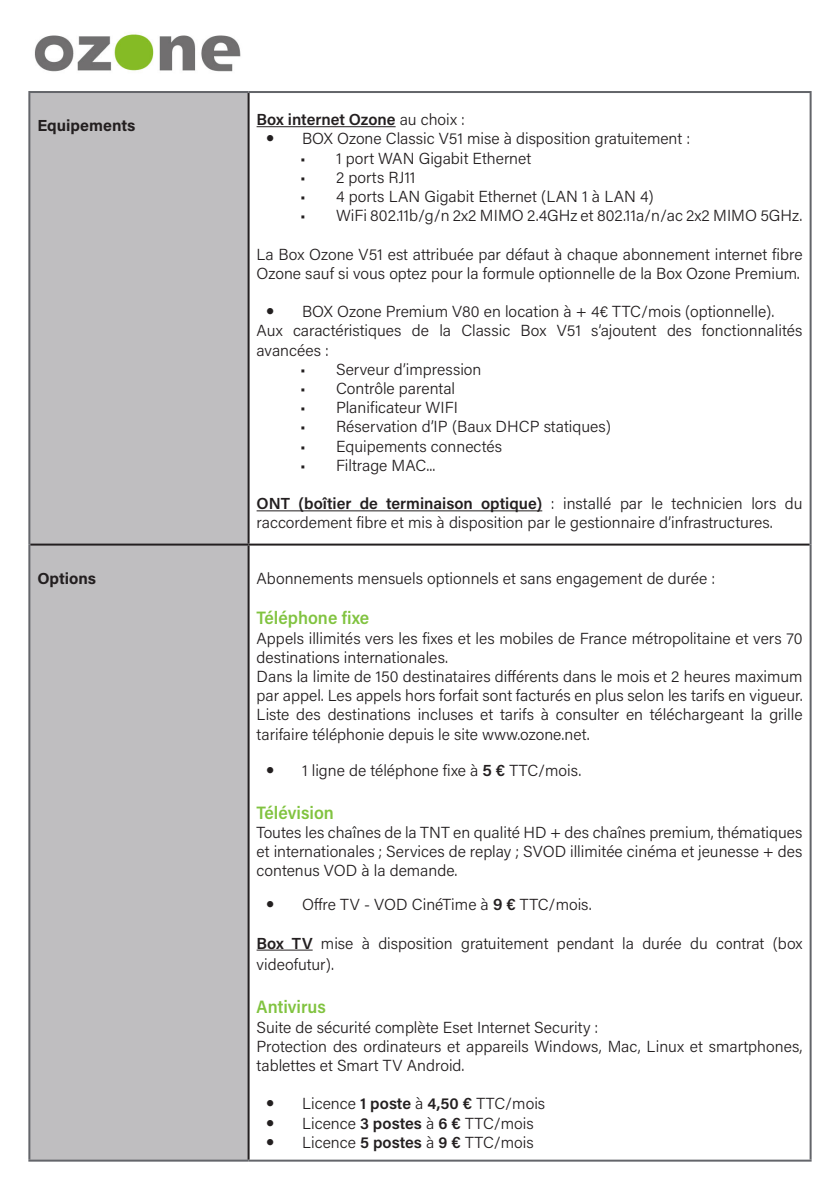
<style>
.page{position:relative;width:840px;height:1191px;background:#fff}
.page>*{position:absolute;margin:0;border:0;box-sizing:border-box;transform-origin:0 0}
.Sous-titre_tableau{font:600 18px "Acumin Pro Semi Cond";color:#81c340}
.t1{font:300 16px/19.2px "Acumin Pro";color:#231f20}
.t2{font:600 16px "Acumin Pro";color:#231f20}
.t3{font:700 16px "Acumin Pro";color:#231f20}
.s1{font-weight:300}
.s2{font-weight:600}
</style>
<div class="page">
<div style="left:30px;top:93px;width:217px;height:1066px;background:#bfbec0"></div>
<hr style="left:28px;top:91px;width:220px;height:2px;background:#63656a">
<hr style="left:28px;top:93px;width:2px;height:451px;background:#63656a">
<hr style="left:248px;top:91px;width:563px;height:2px;background:#63656a">
<hr style="left:809px;top:93px;width:2px;height:451px;background:#63656a">
<hr style="left:28px;top:544px;width:2px;height:615px;background:#63656a">
<hr style="left:809px;top:544px;width:2px;height:615px;background:#63656a">
<hr style="left:28px;top:1159px;width:220px;height:2px;background:#63656a">
<hr style="left:248px;top:1159px;width:563px;height:2px;background:#63656a">
<hr style="left:247px;top:93px;width:2px;height:450px;background:#231f20">
<hr style="left:30px;top:543px;width:218px;height:2px;background:#231f20">
<hr style="left:248px;top:543px;width:561px;height:2px;background:#231f20">
<hr style="left:247px;top:545px;width:2px;height:614px;background:#231f20">
<hr style="left:256px;top:126px;width:139px;height:1px;background:#231f20">
<hr style="left:256px;top:510px;width:286px;height:1px;background:#231f20">
<hr style="left:256px;top:949px;width:56px;height:1px;background:#231f20">
<img style="left:34px;top:33px;width:207px;height:39px">
<p class="t3" style="left:37px;top:114px;width:99px">Equipements</p>
<p class="t2" style="left:256px;top:108px;width:210px">Box internet Ozone <span class="s1">au choix :</span></p>
<p class="t1" style="left:302px;top:128px;width:389px">BOX Ozone Classic V51 mise à disposition gratuitement :</p>
<p class="t1" style="left:300px;top:148px;width:233px">• 1 port WAN Gigabit Ethernet</p>
<p class="t1" style="left:300px;top:167px;width:117px">• 2 ports RJ11</p>
<p class="t1" style="left:300px;top:186px;width:355px">• 4 ports LAN Gigabit Ethernet (LAN 1 à LAN 4)</p>
<p class="t1" style="left:300px;top:205px;width:504px">• WiFi 802.11b/g/n 2x2 MIMO 2.4GHz et 802.11a/n/ac 2x2 MIMO 5GHz.</p>
<p class="t1" style="left:256px;top:244px;width:547px">La Box Ozone V51 est attribuée par défaut à chaque abonnement internet fibre<br>Ozone sauf si vous optez pour la formule optionnelle de la Box Ozone Premium.</p>
<p class="t1" style="left:302px;top:301px;width:473px">BOX Ozone Premium V80 en location à + 4€ TTC/mois (optionnelle).</p>
<p class="t1" style="left:256px;top:320px;width:547px">Aux caractéristiques de la Classic Box V51 s’ajoutent des fonctionnalités avancées :</p>
<p class="t1" style="left:300px;top:359px;width:183px">• Serveur d’impression</p>
<p class="t1" style="left:300px;top:378px;width:157px">• Contrôle parental</p>
<p class="t1" style="left:300px;top:397px;width:159px">• Planificateur WIFI</p>
<p class="t1" style="left:300px;top:416px;width:312px">• Réservation d’IP (Baux DHCP statiques)</p>
<p class="t1" style="left:300px;top:436px;width:203px">• Equipements connectés</p>
<p class="t1" style="left:300px;top:455px;width:137px">• Filtrage MAC...</p>
<p class="t1" style="left:256px;top:493px;width:547px"><span class="s2">ONT (boîtier de terminaison optique)</span> : installé par le technicien lors du raccordement fibre et mis à disposition par le gestionnaire d’infrastructures.</p>
<p class="t3" style="left:37px;top:566px;width:60px">Options</p>
<p class="t1" style="left:256px;top:568px;width:460px">Abonnements mensuels optionnels et sans engagement de durée :</p>
<p class="Sous-titre_tableau" style="left:256px;top:605px;width:114px">Téléphone fixe</p>
<p class="t1" style="left:256px;top:628px;width:547px">Appels illimités vers les fixes et les mobiles de France métropolitaine et vers 70 destinations internationales.</p>
<p class="t1" style="left:256px;top:666px;width:547px">Dans la limite de 150 destinataires différents dans le mois et 2 heures maximum par appel. Les appels hors forfait sont facturés en plus selon les tarifs en vigueur.</p>
<p class="t1" style="left:256px;top:704px;width:547px">Liste des destinations incluses et tarifs à consulter en téléchargeant la grille tarifaire téléphonie depuis le site www.ozone.net.</p>
<p class="t1" style="left:302px;top:760px;width:281px">1 ligne de téléphone fixe à <span class="s2">5 €</span> TTC/mois.</p>
<p class="Sous-titre_tableau" style="left:256px;top:800px;width:79px">Télévision</p>
<p class="t1" style="left:256px;top:822px;width:547px;text-align:justify">Toutes les chaînes de la TNT en qualité HD + des chaînes premium, thématiques et internationales ; Services de replay ; SVOD illimitée cinéma et jeunesse + des contenus VOD à la demande.</p>
<p class="t1" style="left:302px;top:894px;width:291px">Offre TV - VOD CinéTime à <span class="s2">9 €</span> TTC/mois.</p>
<p class="t1" style="left:256px;top:931px;width:547px;line-height:21.6px"><span class="s2">Box TV</span> mise à disposition gratuitement pendant la durée du contrat (box videofutur).</p>
<p class="Sous-titre_tableau" style="left:256px;top:994px;width:71px">Antivirus</p>
<p class="t1" style="left:256px;top:1016px;width:343px">Suite de sécurité complète Eset Internet Security :</p>
<p class="t1" style="left:256px;top:1036px;width:547px">Protection des ordinateurs et appareils Windows, Mac, Linux et smartphones, tablettes et Smart TV Android.</p>
<p class="t1" style="left:302px;top:1093px;width:244px">Licence <span class="s2">1 poste</span> à <span class="s2">4,50 €</span> TTC/mois</p>
<p class="t1" style="left:302px;top:1112px;width:233px">Licence <span class="s2">3 postes</span> à <span class="s2">6 €</span> TTC/mois</p>
<p class="t1" style="left:302px;top:1132px;width:233px">Licence <span class="s2">5 postes</span> à <span class="s2">9 €</span> TTC/mois</p>
</div>
